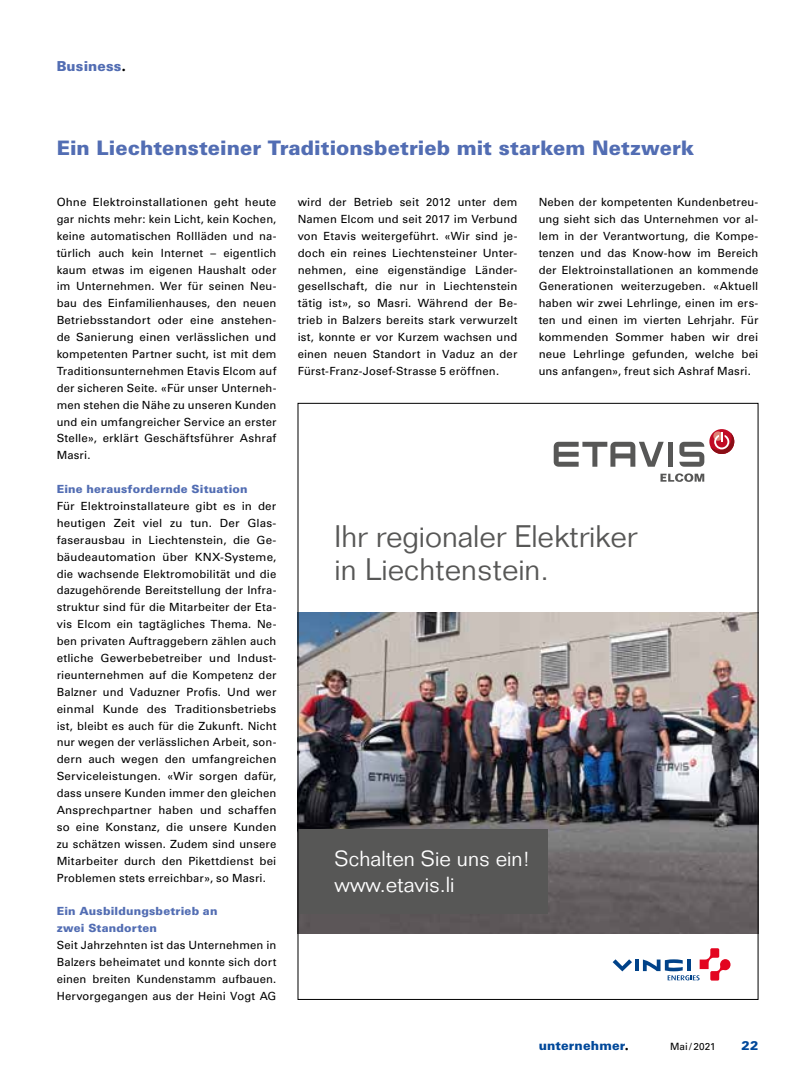
<style>
.page{position:relative;width:808px;height:1078px;background:#fff}
.page>*{position:absolute;margin:0;border:0;box-sizing:border-box;transform-origin:0 0}
.t1{font:300 30.5px/32.1px "Folio Std";color:#575756}
.t2{font:300 21.38px/25.6px "Folio Std";color:#fff}
.t3{font:900 20px "Univers";color:#526db3}
.t4{font:900 13.75px "Univers";letter-spacing:.005em;color:#526db3}
.t5{font:900 12.5px "Univers";letter-spacing:.01em;color:#00489a}
.t6{font:11.25px/16.9px "Univers";letter-spacing:.015em;color:#000;text-align:justify}
.t7{font:900 11.25px/16.9px "Univers";letter-spacing:.015em;color:#526db3}
.t8{font:10px "Univers";letter-spacing:.015em;color:#000}
.s1{font-family:"Futura BT";font-weight:800;font-size:15.12px;color:#000}
.s2{font-family:"Futura";font-weight:800;font-size:13.75px;color:#000}
</style>
<div class="page">
<img style="left:300px;top:612px;width:456px;height:320px">
<svg style="left:613px;top:948px;width:117px;height:32px"></svg>
<div style="left:298px;top:829px;width:250px;height:84px;background:#575756"></div>
<svg style="left:554px;top:441px;width:110px;height:25px"></svg>
<div style="left:668px;top:441px;width:5px;height:25px;background:#575756"></div>
<svg style="left:679px;top:429px;width:55px;height:37px"></svg>
<svg style="left:660px;top:473px;width:44px;height:9px"></svg>
<p class="t4" style="left:57px;top:57px;width:71px">Business<span class="s1">.</span></p>
<h3 class="t3" style="left:57px;top:136px;width:639px">Ein Liechtensteiner Traditionsbetrieb mit starkem Netzwerk</h3>
<p class="t6" style="left:57px;top:194px;width:221px">Ohne Elektroinstallationen geht heute gar nichts mehr: kein Licht, kein Kochen, keine automatischen Rollläden und na&shy;türlich auch kein Internet – eigentlich kaum etwas im eigenen Haushalt oder im Unternehmen. Wer für seinen Neu&shy;bau des Einfamilienhauses, den neuen Betriebsstandort oder eine anstehen&shy;de Sanierung einen verlässlichen und kompetenten Partner sucht, ist mit dem Traditionsunternehmen Etavis Elcom auf der sicheren Seite. «Für unser Unterneh&shy;men stehen die Nähe zu unseren Kunden und ein umfangreicher Service an erster Stelle», erklärt Geschäftsführer Ashraf Masri.</p>
<p class="t7" style="left:57px;top:480px;width:192px">Eine herausfordernde Situation</p>
<p class="t6" style="left:57px;top:497px;width:221px">Für Elektroinstallateure gibt es in der heutigen Zeit viel zu tun. Der Glas&shy;faserausbau in Liechtenstein, die Ge&shy;bäudeautomation über KNX-Systeme, die wachsende Elektromobilität und die dazugehörende Bereitstellung der Infra&shy;struktur sind für die Mitarbeiter der Eta&shy;vis Elcom ein tagtägliches Thema. Ne&shy;ben privaten Auftraggebern zählen auch etliche Gewerbebetreiber und Indust&shy;rieunternehmen auf die Kompetenz der Balzner und Vaduzner Profis. Und wer einmal Kunde des Traditionsbetriebs ist, bleibt es auch für die Zukunft. Nicht nur wegen der verlässlichen Arbeit, son&shy;dern auch wegen den umfangreichen Serviceleistungen. «Wir sorgen dafür, dass unsere Kunden immer den gleichen Ansprechpartner haben und schaffen so eine Konstanz, die unsere Kunden zu schätzen wissen. Zudem sind unsere Mitarbeiter durch den Pikettdienst bei Problemen stets erreichbar», so Masri.</p>
<p class="t7" style="left:57px;top:902px;width:162px">Ein Ausbildungsbetrieb an zwei Standorten</p>
<p class="t6" style="left:57px;top:936px;width:221px">Seit Jahrzehnten ist das Unternehmen in Balzers beheimatet und konnte sich dort einen breiten Kundenstamm aufbauen.<br>Hervorgegangen aus der Heini Vogt AG</p>
<p class="t6" style="left:298px;top:194px;width:221px">wird der Betrieb seit 2012 unter dem Namen Elcom und seit 2017 im Verbund von Etavis weitergeführt. «Wir sind je&shy;doch ein reines Liechtensteiner Unter&shy;nehmen, eine eigenständige Länder&shy;gesellschaft, die nur in Liechtenstein tätig ist», so Masri. Während der Be&shy;trieb in Balzers bereits stark verwurzelt ist, konnte er vor Kurzem wachsen und einen neuen Standort in Vaduz an der Fürst-Franz-Josef-Strasse 5 eröffnen.</p>
<p class="t6" style="left:539px;top:194px;width:221px">Neben der kompetenten Kundenbetreu&shy;ung sieht sich das Unternehmen vor al&shy;lem in der Verantwortung, die Kompe&shy;tenzen und das Know-how im Bereich der Elektroinstallationen an kommende Generationen weiterzugeben. «Aktuell haben wir zwei Lehrlinge, einen im ers&shy;ten und einen im vierten Lehrjahr. Für kommenden Sommer haben wir drei neue Lehrlinge gefunden, welche bei uns anfangen», freut sich Ashraf Masri.</p>
<h1 class="t1" style="left:335px;top:520px;width:304px">Ihr regionaler Elektriker in Liechtenstein.</h1>
<h2 class="t2" style="left:335px;top:845px;width:196px">Schalten Sie uns ein! www.etavis.li</h2>
<p class="t5" style="left:539px;top:1037px;width:91px">unternehmer<span class="s2">.</span></p>
<p class="t8" style="left:670px;top:1040px;width:47px">Mai/2021</p>
<p class="t5" style="left:742px;top:1037px;width:18px">22</p>
</div>
